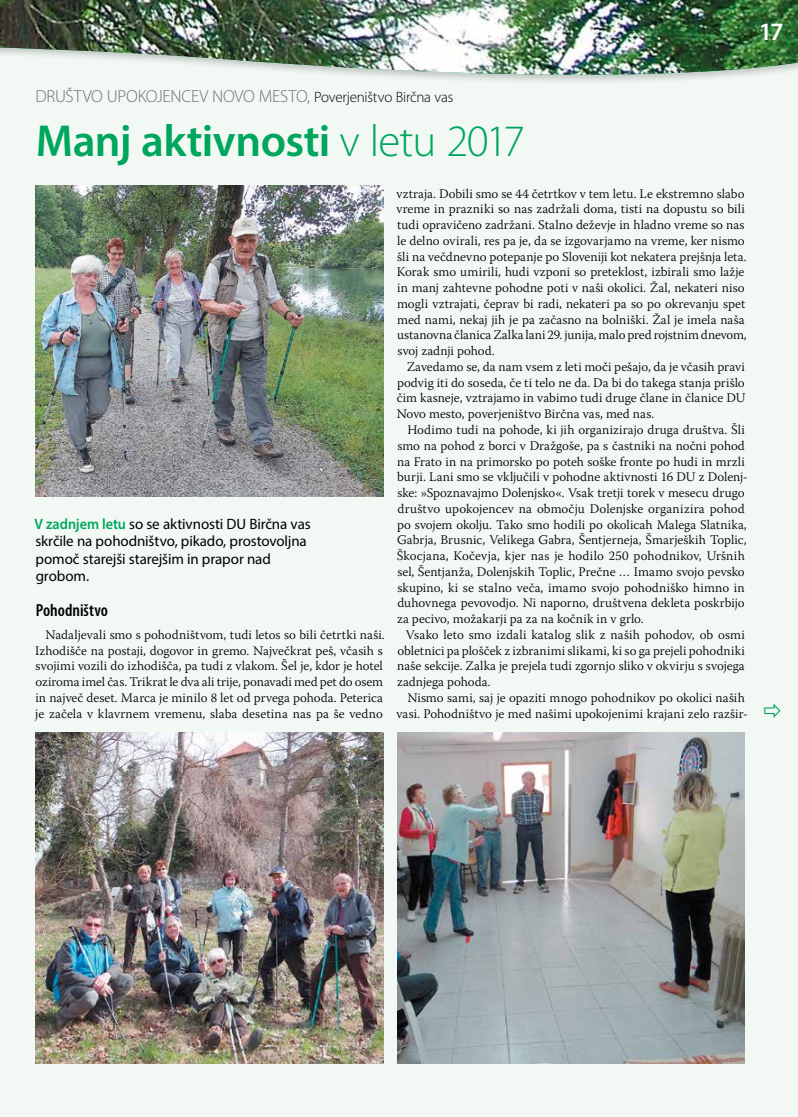
<style>
.page{position:relative;width:798px;height:1117px;background:#fff}
.page>*{position:absolute;margin:0;border:0;box-sizing:border-box;transform-origin:0 0}
.t1{font:600 45px "Myriad Pro";letter-spacing:-.015em;color:#00a65d}
.t2{font:600 25px "Myriad Pro";color:#fff}
.t3{font:300 17.5px "Myriad Pro";letter-spacing:-.01em;color:#6d6e71}
.t4{font:600 condensed 17.5px "Myriad Pro";color:#000}
.t5{font:15px/17.5px "Myriad Pro";letter-spacing:-.01em;color:#000}
.t6{font:300 13.12px/15.8px "Warnock Pro";letter-spacing:.005em;color:#000}
.s1{font-size:15px;color:#000}
.s2{font-weight:300}
.s3{font-weight:600;color:#00a65d}
</style>
<div class="page">
<div style="left:1px;top:94px;width:796px;height:1022px;background:#f2f9f4"></div>
<svg style="left:0;top:94px;width:1px;height:1022px"></svg>
<svg style="left:0;top:76px;width:797px;height:18px;fill:#f2f9f4"></svg>
<img style="left:0;top:0;width:797px;height:76px">
<img style="left:35px;top:185px;width:348px;height:311px">
<img style="left:397px;top:732px;width:347px;height:331px">
<img style="left:35px;top:732px;width:348px;height:331px">
<svg style="left:764px;top:704px;width:16px;height:14px"></svg>
<h2 class="t2" style="left:758px;top:16px;width:26px">17</h2>
<h3 class="t3" style="left:35px;top:85px;width:419px">DRUŠTVO UPOKOJENCEV NOVO MESTO, <span class="s1">Poverjeništvo Birčna vas</span></h3>
<h1 class="t1" style="left:36px;top:112px;width:490px">Manj aktivnosti <span class="s2">v letu 2017</span></h1>
<p class="t5" style="left:35px;top:514px;width:277px"><span class="s3">V zadnjem letu</span> so se aktivnosti DU Birčna vas skrčile na pohodništvo, pikado, prostovoljna pomoč starejši starejšim in prapor nad grobom.</p>
<h3 class="t4" style="left:36px;top:599px;width:74px">Pohodništvo</h3>
<p class="t6" style="left:35px;top:626px;width:351px;text-indent:11px">Nadaljevali smo s pohodništvom, tudi letos so bili četrtki naši.<br>Izhodišče na postaji, dogovor in gremo. Največkrat peš, včasih s svojimi vozili do izhodišča, pa tudi z vlakom. Šel je, kdor je hotel oziroma imel čas. Trikrat le dva ali trije, ponavadi med pet do osem in največ deset. Marca je minilo 8 let od prvega pohoda. Peterica je začela v klavrnem vremenu, slaba desetina nas pa še vedno</p>
<p class="t6" style="left:396px;top:185px;width:352px">vztraja. Dobili smo se 44 četrtkov v tem letu. Le ekstremno slabo vreme in prazniki so nas zadržali doma, tisti na dopustu so bili tudi opravičeno zadržani. Stalno deževje in hladno vreme so nas le delno ovirali, res pa je, da se izgovarjamo na vreme, ker nismo šli na večdnevno potepanje po Sloveniji kot nekatera prejšnja leta.<br>Korak smo umirili, hudi vzponi so preteklost, izbirali smo lažje in manj zahtevne pohodne poti v naši okolici. Žal, nekateri niso mogli vztrajati, čeprav bi radi, nekateri pa so po okrevanju spet med nami, nekaj jih je pa začasno na bolniški. Žal je imela naša ustanovna članica Zalka lani 29. junija, malo pred rojstnim dnevom, svoj zadnji pohod.</p>
<p class="t6" style="left:396px;top:358px;width:350px;text-align:justify;text-indent:10px">Zavedamo se, da nam vsem z leti moči pešajo, da je včasih pravi podvig iti do soseda, če ti telo ne da. Da bi do takega stanja prišlo čim kasneje, vztrajamo in vabimo tudi druge člane in članice DU Novo mesto, poverjeništvo Birčna vas, med nas.</p>
<p class="t6" style="left:396px;top:421px;width:352px;text-indent:11px">Hodimo tudi na pohode, ki jih organizirajo druga društva. Šli smo na pohod z borci v Dražgoše, pa s častniki na nočni pohod na Frato in na primorsko po poteh soške fronte po hudi in mrzli burji. Lani smo se vključili v pohodne aktivnosti 16 DU z Dolenj&shy;ske: »Spoznavajmo Dolenjsko«. Vsak tretji torek v mesecu drugo društvo upokojencev na območju Dolenjske organizira pohod po svojem okolju. Tako smo hodili po okolicah Malega Slatnika, Gabrja, Brusnic, Velikega Gabra, Šentjerneja, Šmarjeških Toplic, Škocjana, Kočevja, kjer nas je hodilo 250 pohodnikov, Uršnih sel, Šentjanža, Dolenjskih Toplic, Prečne … Imamo svojo pevsko skupino, ki se stalno veča, imamo svojo pohodniško himno in duhovnega pevovodjo. Ni naporno, društvena dekleta poskrbijo za pecivo, možakarji pa za na kočnik in v grlo.</p>
<p class="t6" style="left:397px;top:626px;width:349px;text-align:justify;text-indent:9px">Vsako leto smo izdali katalog slik z naših pohodov, ob osmi obletnici pa plošček z izbranimi slikami, ki so ga prejeli pohodniki naše sekcije. Zalka je prejela tudi zgornjo sliko v okvirju s svojega zadnjega pohoda.</p>
<p class="t6" style="left:396px;top:689px;width:353px;text-align:center">Nismo sami, saj je opaziti mnogo pohodnikov po okolici naših vasi. Pohodništvo je med našimi upokojenimi krajani zelo razšir-</p>
</div>
